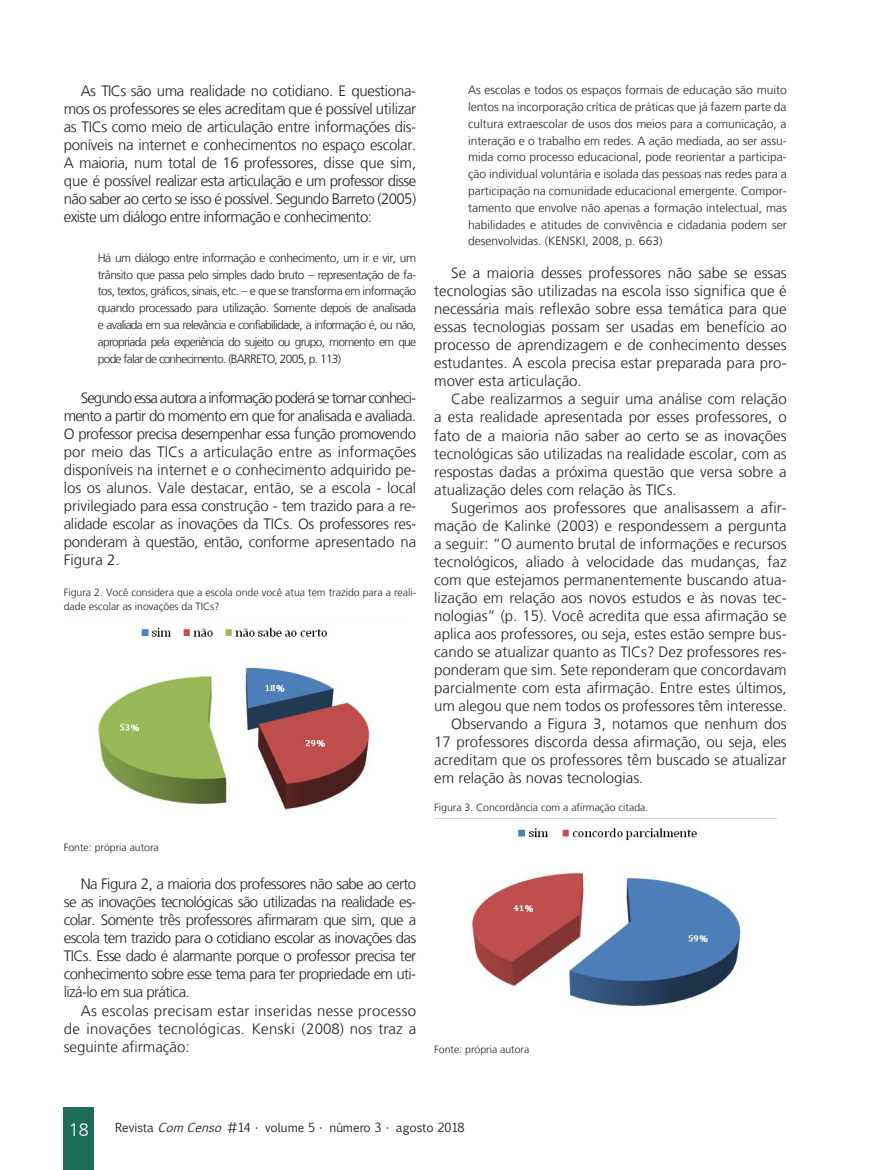
<style>
.page{position:relative;width:893px;height:1170px;background:#fff}
.page>*{position:absolute;margin:0;border:0;box-sizing:border-box;transform-origin:0 0}
.t1{font:300 18px "Frutiger LT";color:#fff}
.Miolo__10{font:300 15px/18px "Frutiger LT";color:#231f20;text-align:justify}
.Citação__8{font:300 12px/16.8px "Frutiger LT";letter-spacing:-.03em;color:#231f20;text-align:justify}
.t2{font:12px "Euphemia CAS";color:#231f20}
.Legendas{font:300 10.5px/13.5px "Frutiger LT";color:#231f20}
.s1{font-style:italic}
</style>
<div class="page">
<div style="left:64px;top:1107px;width:30px;height:62px;background:#1e6d56"></div>
<img style="left:95px;top:627px;width:275px;height:183px">
<img style="left:472px;top:828px;width:269px;height:178px">
<p class="Miolo__10" style="left:64px;top:82px;width:354px;text-indent:17px">As TICs são uma realidade no cotidiano. E questiona&shy;mos os professores se eles acreditam que é possível utilizar as TICs como meio de articulação entre informações dis&shy;poníveis na internet e conhecimentos no espaço escolar.<br>A maioria, num total de 16 professores, disse que sim, que é possível realizar esta articulação e um professor disse não saber ao certo se isso é possível. Segundo Barreto (2005) existe um diálogo entre informação e conhecimento:</p>
<p class="Citação__8" style="left:98px;top:249px;width:320px">Há um diálogo entre informação e conhecimento, um ir e vir, um trânsito que passa pelo simples dado bruto – representação de fa&shy;tos, textos, gráficos, sinais, etc. – e que se transforma em informação quando processado para utilização. Somente depois de analisada e avaliada em sua relevância e confiabilidade, a informação é, ou não, apropriada pela experiência do sujeito ou grupo, momento em que pode falar de conhecimento. (BARRETO, 2005, p. 113)</p>
<p class="Miolo__10" style="left:64px;top:389px;width:354px;text-indent:17px">Segundo essa autora a informação poderá se tornar conheci&shy;mento a partir do momento em que for analisada e avaliada.<br>O professor precisa desempenhar essa função promovendo por meio das TICs a articulação entre as informações disponíveis na internet e o conhecimento adquirido pe&shy;los os alunos. Vale destacar, então, se a escola - local privilegiado para essa construção - tem trazido para a re&shy;alidade escolar as inovações da TICs. Os professores res&shy;ponderam à questão, então, conforme apresentado na Figura 2.</p>
<p class="Legendas" style="left:64px;top:586px;width:354px">Figura 2. Você considera que a escola onde você atua tem trazido para a reali&shy;dade escolar as inovações da TICs?</p>
<p class="Legendas" style="left:64px;top:841px;width:97px">Fonte: própria autora</p>
<p class="Miolo__10" style="left:64px;top:875px;width:354px;text-indent:17px">Na Figura 2, a maioria dos professores não sabe ao certo se as inovações tecnológicas são utilizadas na realidade es&shy;colar. Somente três professores afirmaram que sim, que a escola tem trazido para o cotidiano escolar as inovações das TICs. Esse dado é alarmante porque o professor precisa ter conhecimento sobre esse tema para ter propriedade em uti&shy;lizá-lo em sua prática.</p>
<p class="Miolo__10" style="left:64px;top:1001px;width:354px;text-indent:17px">As escolas precisam estar inseridas nesse processo de inovações tecnológicas. Kenski (2008) nos traz a seguinte afirmação:</p>
<p class="Citação__8" style="left:468px;top:82px;width:320px">As escolas e todos os espaços formais de educação são muito lentos na incorporação crítica de práticas que já fazem parte da cultura extraescolar de usos dos meios para a comunicação, a interação e o trabalho em redes. A ação mediada, ao ser assu&shy;mida como processo educacional, pode reorientar a participa&shy;ção individual voluntária e isolada das pessoas nas redes para a participação na comunidade educacional emergente. Compor&shy;tamento que envolve não apenas a formação intelectual, mas habilidades e atitudes de convivência e cidadania podem ser desenvolvidas. (KENSKI, 2008, p. 663)</p>
<p class="Miolo__10" style="left:434px;top:264px;width:354px;text-indent:17px">Se a maioria desses professores não sabe se essas tecnologias são utilizadas na escola isso significa que é necessária mais reflexão sobre essa temática para que essas tecnologias possam ser usadas em benefício ao processo de aprendizagem e de conhecimento desses estudantes. A escola precisa estar preparada para pro&shy;mover esta articulação.</p>
<p class="Miolo__10" style="left:434px;top:390px;width:354px;text-indent:17px">Cabe realizarmos a seguir uma análise com relação a esta realidade apresentada por esses professores, o fato de a maioria não saber ao certo se as inovações tecnológicas são utilizadas na realidade escolar, com as respostas dadas a próxima questão que versa sobre a atualização deles com relação às TICs.</p>
<p class="Miolo__10" style="left:434px;top:498px;width:354px;text-indent:17px">Sugerimos aos professores que analisassem a afir&shy;mação de Kalinke (2003) e respondessem a pergunta a seguir: “O aumento brutal de informações e recursos tecnológicos, aliado à velocidade das mudanças, faz com que estejamos permanentemente buscando atua&shy;lização em relação aos novos estudos e às novas tec&shy;nologias” (p. 15). Você acredita que essa afirmação se aplica aos professores, ou seja, estes estão sempre bus&shy;cando se atualizar quanto as TICs? Dez professores res&shy;ponderam que sim. Sete reponderam que concordavam parcialmente com esta afirmação. Entre estes últimos, um alegou que nem todos os professores têm interesse.</p>
<p class="Miolo__10" style="left:434px;top:714px;width:354px;text-indent:17px">Observando a Figura 3, notamos que nenhum dos 17 professores discorda dessa afirmação, ou seja, eles acreditam que os professores têm buscado se atualizar em relação às novas tecnologias.</p>
<p class="Legendas" style="left:434px;top:800px;width:216px">Figura 3. Concordância com a afirmação citada.</p>
<p class="Legendas" style="left:434px;top:1042px;width:97px">Fonte: própria autora</p>
<p class="t1" style="left:69px;top:1119px;width:22px">18</p>
<p class="t2" style="left:115px;top:1119px;width:351px">Revista <span class="s1">ComCenso</span> #14 • volume 5 • número 3 • agosto 2018</p>
</div>
